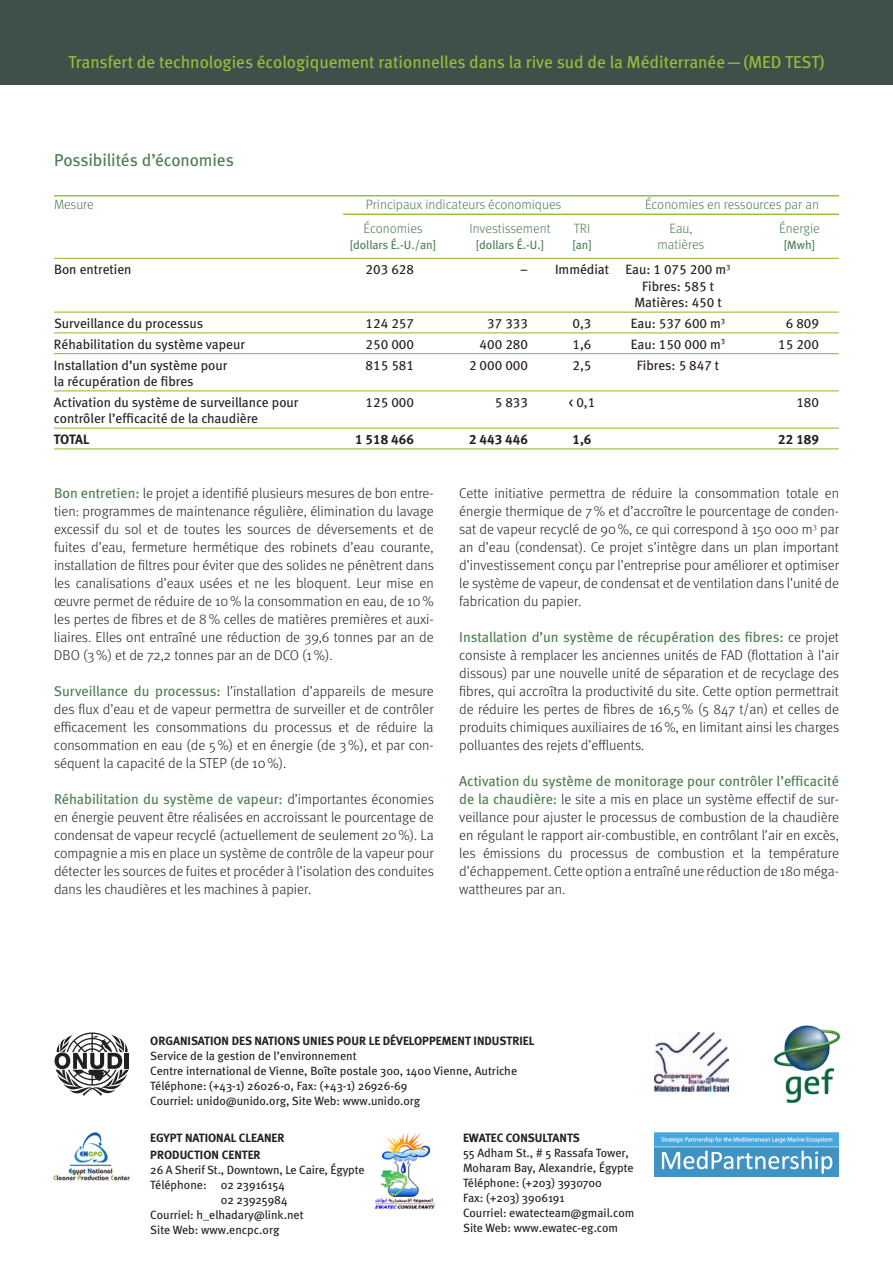
<style>
.page{position:relative;width:893px;height:1263px;background:#fff}
.page>*{position:absolute;margin:0;border:0;box-sizing:border-box;transform-origin:0 0}
.t1{font:17.25px "Meta";color:#98c03c}
.t2{font:17.25px "Meta";letter-spacing:-.005em;color:#4c7d51}
.t3{font:300 14.25px/18px "Meta OT";color:#231f20;text-align:justify}
.t4{font:14.25px "Meta";color:#4c7d51}
.t5{font:13.5px/20.7px "Meta Book LF";color:#231f20}
.t6{font:300 13.5px "Meta OT";color:#4c7d51}
.t7{font:13.5px "Meta Bold LF";color:#231f20}
.t8{font:12px/15px "Meta";color:#231f20}
.t9{font:700 12px "Meta";color:#231f20}
.t10{font:12px "Meta";letter-spacing:-.005em;color:#4c7d51}
.s1{font-family:"Meta";font-weight:400;color:#4c7d51}
.s2{font-family:"Meta OT";font-weight:300;color:#231f20}
</style>
<div class="page">
<div style="left:0;top:0;width:893px;height:85px;background:#3f4f49"></div>
<svg style="left:55px;top:1032px;width:74px;height:64px"></svg>
<img style="left:655px;top:1032px;width:74px;height:59px">
<img style="left:773px;top:1025px;width:68px;height:78px">
<img style="left:655px;top:1133px;width:184px;height:44px">
<img style="left:53px;top:1132px;width:77px;height:49px">
<img style="left:374px;top:1133px;width:60px;height:77px">
<hr style="left:54px;top:195px;width:785px;height:2px;background:#98c03c">
<hr style="left:343px;top:214px;width:496px;height:1px;background:#98c03c">
<hr style="left:54px;top:258px;width:785px;height:1px;background:#98c03c">
<hr style="left:54px;top:312px;width:785px;height:1px;background:#98c03c">
<hr style="left:54px;top:332px;width:785px;height:1px;background:#98c03c">
<hr style="left:54px;top:353px;width:785px;height:1px;background:#98c03c">
<hr style="left:54px;top:390px;width:785px;height:1px;background:#98c03c">
<hr style="left:54px;top:428px;width:785px;height:1px;background:#98c03c">
<hr style="left:54px;top:448px;width:785px;height:1px;background:#98c03c">
<p class="t1" style="left:68px;top:52px;width:757px">Transfert de technologies écologiquement rationnelles dans la rive sud de la Méditerranée—(MED TEST)</p>
<p class="t2" style="left:54px;top:150px;width:181px">Possibilités d’économies</p>
<p class="t6" style="left:54px;top:197px;width:41px">Mesure</p>
<p class="t6" style="left:366px;top:197px;width:197px">Principaux indicateurs économiques</p>
<p class="t6" style="left:645px;top:197px;width:176px">Économies en ressources par an</p>
<p class="t6" style="left:364px;top:220px;width:61px">Économies</p>
<p class="t6" style="left:470px;top:220px;width:83px">Investissement</p>
<p class="t6" style="left:574px;top:220px;width:18px">TRI</p>
<p class="t6" style="left:669px;top:220px;width:25px">Eau,</p>
<p class="t6" style="left:779px;top:220px;width:42px">Énergie</p>
<p class="t10" style="left:350px;top:238px;width:88px">[dollars É.-U./an]</p>
<p class="t10" style="left:476px;top:238px;width:70px">[dollars É.-U.]</p>
<p class="t10" style="left:572px;top:238px;width:21px">[an]</p>
<p class="t6" style="left:658px;top:237px;width:48px">matières</p>
<p class="t10" style="left:784px;top:238px;width:33px">[Mwh]</p>
<p class="t5" style="left:54px;top:259px;width:79px">Bon entretien</p>
<p class="t5" style="left:366px;top:259px;width:50px">203 628</p>
<p class="t5" style="left:520px;top:259px;width:212px">– Immédiat Eau: 1 075 200 m<sup>3</sup></p>
<p class="t5" style="left:642px;top:276px;width:73px">Fibres: 585 t</p>
<p class="t5" style="left:634px;top:292px;width:89px">Matières: 450 t</p>
<p class="t5" style="left:54px;top:313px;width:151px">Surveillance du processus</p>
<p class="t5" style="left:366px;top:313px;width:50px">124 257</p>
<p class="t5" style="left:487px;top:313px;width:42px">37 333</p>
<p class="t5" style="left:572px;top:313px;width:20px">0,3</p>
<p class="t5" style="left:631px;top:313px;width:96px">Eau: 537 600 m<sup>3</sup></p>
<p class="t5" style="left:786px;top:313px;width:35px">6 809</p>
<p class="t5" style="left:54px;top:334px;width:193px">Réhabilitation du système vapeur</p>
<p class="t5" style="left:366px;top:334px;width:50px">250 000</p>
<p class="t5" style="left:480px;top:334px;width:50px">400 280</p>
<p class="t5" style="left:572px;top:334px;width:20px">1,6</p>
<p class="t5" style="left:631px;top:334px;width:96px">Eau: 150 000 m<sup>3</sup></p>
<p class="t5" style="left:778px;top:334px;width:42px">15 200</p>
<p class="t5" style="left:54px;top:354px;width:175px">Installation d’un système pour</p>
<p class="t5" style="left:366px;top:354px;width:50px">815 581</p>
<p class="t5" style="left:469px;top:354px;width:60px">2 000 000</p>
<p class="t5" style="left:572px;top:354px;width:20px">2,5</p>
<p class="t5" style="left:637px;top:354px;width:84px">Fibres: 5 847 t</p>
<p class="t5" style="left:54px;top:371px;width:246px">la récupération de fibres<br>Activation du système de surveillance pour</p>
<p class="t5" style="left:366px;top:392px;width:50px">125 000</p>
<p class="t5" style="left:495px;top:392px;width:35px">5 833</p>
<p class="t5" style="left:569px;top:392px;width:28px">&lt; 0,1</p>
<p class="t5" style="left:796px;top:392px;width:24px">180</p>
<p class="t5" style="left:54px;top:408px;width:206px">contrôler l’efficacité de la chaudière</p>
<p class="t7" style="left:54px;top:431px;width:37px">TOTAL</p>
<p class="t7" style="left:355px;top:431px;width:60px">1 518 466</p>
<p class="t7" style="left:469px;top:431px;width:60px">2 443 446</p>
<p class="t7" style="left:572px;top:431px;width:20px">1,6</p>
<p class="t7" style="left:778px;top:431px;width:42px">22 189</p>
<p class="t3" style="left:54px;top:484px;width:381px"><span class="s1">Bon entretien:</span> le projet a identifié plusieurs mesures de bon entre&shy;tien: programmes de maintenance régulière, élimination du lavage excessif du sol et de toutes les sources de déversements et de fuites d’eau, fermeture hermétique des robinets d’eau courante, installation de filtres pour éviter que des solides ne pénètrent dans les canalisations d’eaux usées et ne les bloquent. Leur mise en œuvre permet de réduire de 10% la consommation en eau, de 10% les pertes de fibres et de 8% celles de matières premières et auxi&shy;liaires. Elles ont entraîné une réduction de 39,6 tonnes par an de DBO (3%) et de 72,2 tonnes par an de DCO (1%).</p>
<p class="t3" style="left:54px;top:682px;width:381px"><span class="s1">Surveillance du processus:</span> l’installation d’appareils de mesure des flux d’eau et de vapeur permettra de surveiller et de contrôler efficacement les consommations du processus et de réduire la consommation en eau (de 5%) et en énergie (de 3%), et par con&shy;séquent la capacité de la STEP (de 10%).</p>
<p class="t4" style="left:54px;top:790px;width:381px">Réhabilitation du système de vapeur: <span class="s2">d’importantes économies</span></p>
<p class="t3" style="left:54px;top:808px;width:381px">en énergie peuvent être réalisées en accroissant le pourcentage de condensat de vapeur recyclé (actuellement de seulement 20%). La compagnie a mis en place un système de contrôle de la vapeur pour détecter les sources de fuites et procéder à l’isolation des conduites dans les chaudières et les machines à papier.</p>
<p class="t3" style="left:459px;top:484px;width:381px">Cette initiative permettra de réduire la consommation totale en énergie thermique de 7% et d’accroître le pourcentage de conden&shy;sat de vapeur recyclé de 90%, ce qui correspond à 150 000 m<sup>3</sup> par an d’eau (condensat). Ce projet s’intègre dans un plan important d’investissement conçu par l’entreprise pour améliorer et optimiser le système de vapeur, de condensat et de ventilation dans l’unité de fabrication du papier.</p>
<p class="t4" style="left:459px;top:628px;width:381px">Installation d’un système de récupération des fibres: <span class="s2">ce projet</span></p>
<p class="t3" style="left:459px;top:646px;width:381px">consiste à remplacer les anciennes unités de FAD (flottation à l’air dissous) par une nouvelle unité de séparation et de recyclage des fibres, qui accroîtra la productivité du site. Cette option permettrait de réduire les pertes de fibres de 16,5% (5 847 t/an) et celles de produits chimiques auxiliaires de 16%, en limitant ainsi les charges polluantes des rejets d’effluents.</p>
<p class="t4" style="left:459px;top:772px;width:381px">Activation du système de monitorage pour contrôler l’efficacité</p>
<p class="t3" style="left:459px;top:790px;width:381px"><span class="s1">de la chaudière:</span> le site a mis en place un système effectif de sur&shy;veillance pour ajuster le processus de combustion de la chaudière en régulant le rapport air-combustible, en contrôlant l’air en excès, les émissions du processus de combustion et la température d’échappement. Cette option a entraîné une réduction de 180 méga&shy;wattheures par an.</p>
<p class="t9" style="left:150px;top:1034px;width:385px">ORGANISATION DES NATIONS UNIES POUR LE DÉVELOPPEMENT INDUSTRIEL</p>
<p class="t8" style="left:150px;top:1048px;width:368px">Service de la gestion de l’environnement<br>Centre international de Vienne, Boîte postale 300, 1400 Vienne, Autriche Téléphone: (+43-1) 26026-0, Fax: (+43-1) 26926-69<br>Courriel: unido@unido.org, Site Web: www.unido.org</p>
<p class="t9" style="left:150px;top:1131px;width:50px">EGYPT NATIONAL</p>
<p class="t9" style="left:239px;top:1131px;width:15px">CLEANER</p>
<p class="t9" style="left:150px;top:1147px;width:15px">PRODUCTION</p>
<p class="t9" style="left:222px;top:1147px;width:14px">CENTER</p>
<p class="t8" style="left:150px;top:1162px;width:216px">26 A Sherif St., Downtown, Le Caire, Égypte</p>
<p class="t8" style="left:150px;top:1177px;width:136px">Téléphone: 02 23916154</p>
<p class="t8" style="left:221px;top:1192px;width:69px">02 23925984</p>
<p class="t8" style="left:150px;top:1207px;width:155px">Courriel: h_elhadary@link.net</p>
<p class="t8" style="left:150px;top:1222px;width:131px">Site Web: www.encpc.org</p>
<p class="t9" style="left:463px;top:1131px;width:57px">EWATEC CONSULTANTS</p>
<p class="t8" style="left:463px;top:1145px;width:173px">55 Adham St., # 5 Rassafa Tower,<br>Moharam Bay, Alexandrie, Égypte<br>Téléphone: (+203) 3930700<br>Fax: (+203) 3906191<br>Courriel: ewatecteam@gmail.com<br>Site Web: www.ewatec-eg.com</p>
</div>
